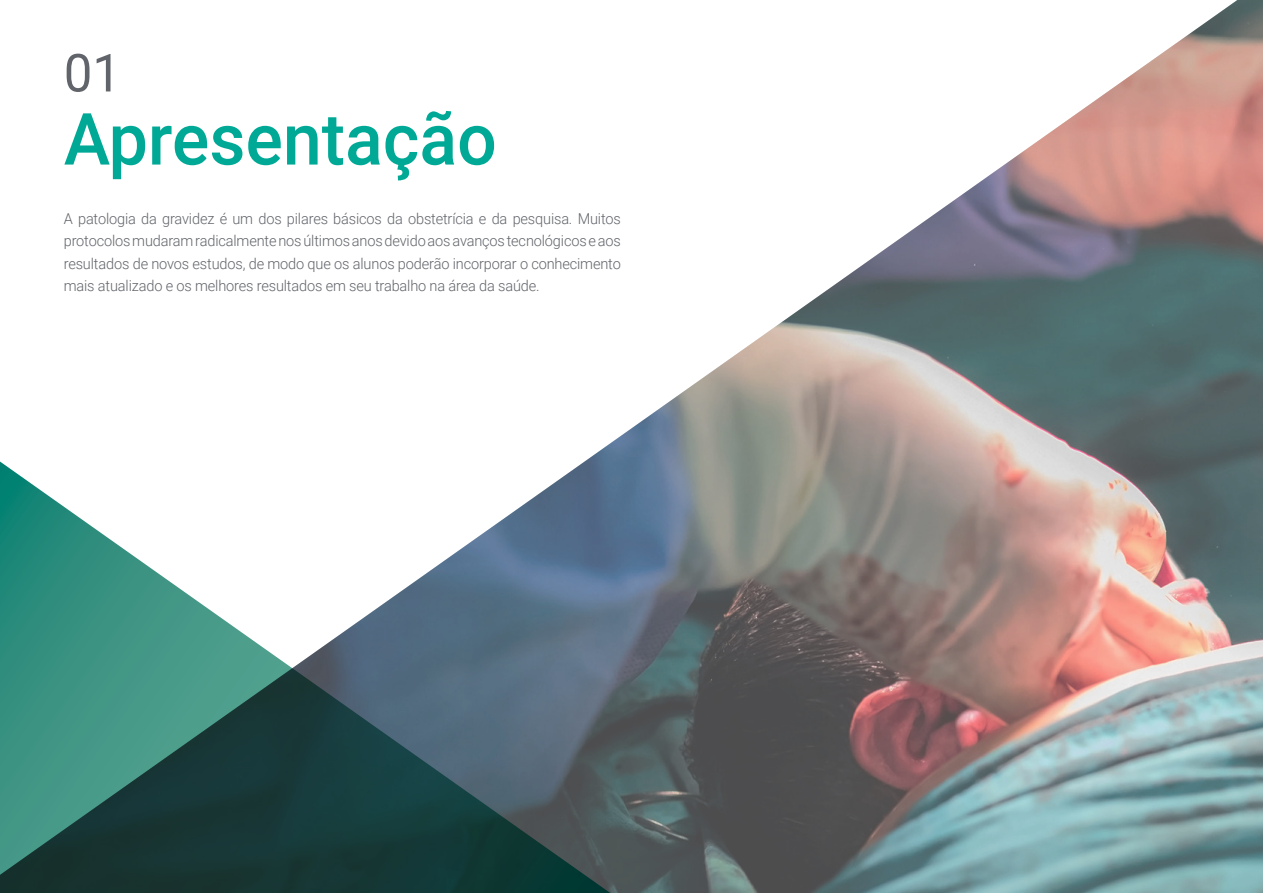
<style>
.page{position:relative;width:1263px;height:893px;background:#fff}
.page>*{position:absolute;margin:0;border:0;box-sizing:border-box;transform-origin:0 0}
.t1{font:500 72px "Roboto";color:#00a996}
.t2{font:52.5px "Roboto";color:#61646a}
.t3{font:300 15px/22.5px "Roboto";letter-spacing:-.01em;color:#61646a;text-align:justify}
</style>
<div class="page">
<img style="left:606px;top:0;width:657px;height:893px">
<svg style="left:0;top:446px;width:640px;height:447px"></svg>
<h2 class="t2" style="left:64px;top:36px;width:59px">01</h2>
<h1 class="t1" style="left:64px;top:89px;width:435px">Apresentação</h1>
<p class="t3" style="left:64px;top:207px;width:559px">A patologia da gravidez é um dos pilares básicos da obstetrícia e da pesquisa. Muitos protocolos mudaram radicalmente nos últimos anos devido aos avanços tecnológicos e aos resultados de novos estudos, de modo que os alunos poderão incorporar o conhecimento mais atualizado e os melhores resultados em seu trabalho na área da saúde.</p>
</div>
